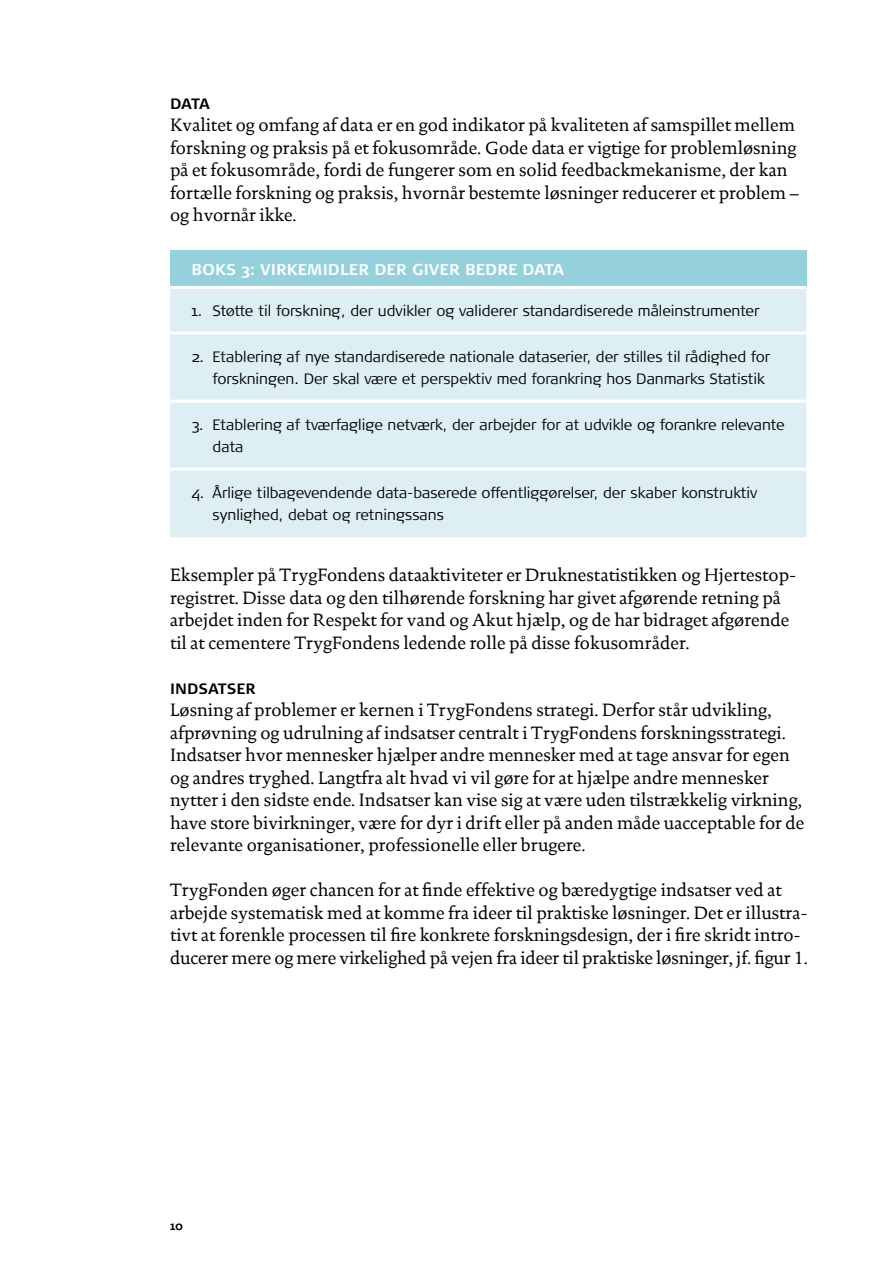
<style>
.page{position:relative;width:893px;height:1263px;background:#fff}
.page>*{position:absolute;margin:0;border:0;box-sizing:border-box;transform-origin:0 0}
.t1{font:18px/22.5px "Documenta Dtl";color:#000}
.t2{font:700 15.75px "TRYG";color:#fff}
.t3{font:300 15px/22.5px "TRYG";color:#000}
.t4{font:700 15px "TRYG";color:#000}
.t5{font:700 12px "TRYG";color:#000}
</style>
<div class="page">
<div style="left:170px;top:250px;width:636px;height:37px;background:#94d1dc"></div>
<div style="left:170px;top:289px;width:636px;height:248px;background:#ddeff2"></div>
<hr style="left:170px;top:286px;width:636px;height:3px;background:#fff">
<hr style="left:170px;top:331px;width:636px;height:3px;background:#fff">
<hr style="left:170px;top:400px;width:636px;height:3px;background:#fff">
<hr style="left:170px;top:468px;width:636px;height:3px;background:#fff">
<p class="t4" style="left:170px;top:95px;width:41px">D ATA</p>
<p class="t1" style="left:170px;top:114px;width:630px">Kvalitet og omfang af data er en god indikator på kvaliteten af samspillet mellem forskning og praksis på et fokusområde. Gode data er vigtige for problemløsning på et fokusområde, fordi de fungerer som en solid feedbackmekanisme, der kan fortælle forskning og praksis, hvornår bestemte løsninger reducerer et problem – og hvornår ikke.</p>
<p class="t2" style="left:191px;top:260px;width:374px">BOKS 3: VIRKEMIDLER DER GIVER BEDRE DATA</p>
<p class="t3" style="left:191px;top:300px;width:570px">1. Støtte til forskning, der udvikler og validerer standardiserede måleinstrumenter</p>
<p class="t3" style="left:213px;top:345px;width:559px;text-indent:-21px">2. Etablering af nye standardiserede nationale dataserier, der stilles til rådighed for forskningen. Der skal være et perspektiv med forankring hos Danmarks Statistik</p>
<p class="t3" style="left:213px;top:413px;width:573px;text-indent:-21px">3. Etablering af tværfaglige netværk, der arbejder for at udvikle og forankre relevante data</p>
<p class="t3" style="left:213px;top:481px;width:546px;text-indent:-21px">4. Årlige tilbagevendende data- baserede offentliggørelser, der skaber konstruktiv synlighed, debat og retningssans</p>
<p class="t1" style="left:170px;top:564px;width:628px">Eksempler på TrygFondens dataaktiviteter er Druknestatistikken og Hjertestop&shy;registret. Disse data og den tilhørende forskning har givet afgørende retning på arbejdet inden for Respekt for vand og Akut hjælp, og de har bidraget afgørende til at cementere TrygFondens ledende rolle på disse fokusområder.</p>
<p class="t4" style="left:170px;top:680px;width:88px">I NDSATSER</p>
<p class="t1" style="left:170px;top:699px;width:636px">Løsning af problemer er kernen i TrygFondens strategi. Derfor står udvikling, afprøvning og udrulning af indsatser centralt i TrygFondens forskningsstrategi.<br>Indsatser hvor mennesker hjælper andre mennesker med at tage ansvar for egen og andres tryghed. Langtfra alt hvad vi vil gøre for at hjælpe andre mennesker nytter i den sidste ende. Indsatser kan vise sig at være uden tilstrækkelig virkning, have store bivirkninger, være for dyr i drift eller på anden måde uacceptable for de relevante organisationer, professionelle eller brugere.</p>
<p class="t1" style="left:170px;top:879px;width:639px">TrygFonden øger chancen for at finde effektive og bæredygtige indsatser ved at arbejde systematisk med at komme fra ideer til praktiske løsninger. Det er illustra&shy;tivt at forenkle processen til fire konkrete forskningsdesign, der i fire skridt intro&shy;ducerer mere og mere virkelighed på vejen fra ideer til praktiske løsninger, jf. figur 1.</p>
<p class="t5" style="left:170px;top:1218px;width:14px">10</p>
</div>
